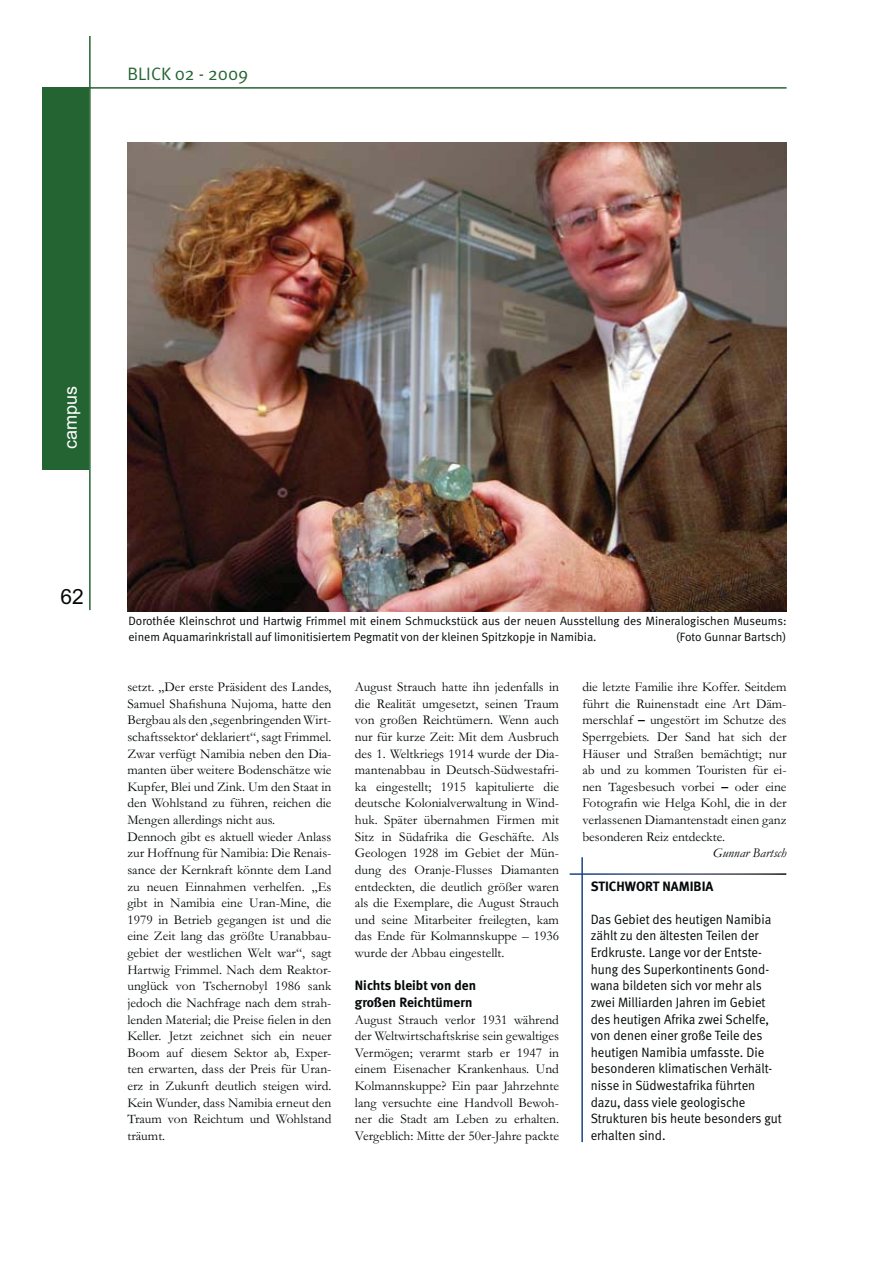
<style>
.page{position:relative;width:893px;height:1263px;background:#fff}
.page>*{position:absolute;margin:0;border:0;box-sizing:border-box;transform-origin:0 0}
.t1{font:21px "Arial";color:#040809}
.t2{font:18px "Meta Normal";color:#246432}
.t3{font:18px "Arial";color:#fff}
.t4{font:13.5px/16.6px "Garamond";color:#040809;text-align:justify}
.t5{font:13.5px/16.6px "Meta Normal";color:#040809;scale:.95 1}
.t6{font:700 13.5px/16.6px "Meta";color:#040809}
.t7{font:italic 13.5px "Garamond";color:#040809}
.t8{font:12px/16.6px "Meta Normal";color:#040809}
.s1{font-weight:700}
</style>
<div class="page">
<div style="left:42px;top:87px;width:47px;height:383px;background:#246432"></div>
<hr style="left:89px;top:36px;width:2px;height:574px;background:#246432">
<hr style="left:42px;top:87px;width:744px;height:2px;background:#246432">
<img style="left:127px;top:142px;width:659px;height:469px">
<hr style="left:581px;top:857px;width:2px;height:285px;background:#1c4485">
<h2 class="t2" style="left:127px;top:67px;width:122px">BLICK 02 - 2009</h2>
<h2 class="t3" style="left:60px;top:449px;width:65px;rotate:-90deg">campus</h2>
<h1 class="t1" style="left:60px;top:585px;width:25px">62</h1>
<p class="t8" style="left:128px;top:613px;width:659px">Dorothée Kleinschrot und Hartwig Frimmel mit einem Schmuckstück aus der neuen Ausstellung des Mineralogischen Museums: einem Aquamarinkristall auf limonitisiertem Pegmatit von der kleinen Spitzkopje in Namibia.</p>
<p class="t8" style="left:676px;top:630px;width:112px">(Foto Gunnar Bartsch)</p>
<p class="t4" style="left:127px;top:680px;width:206px;text-align:left">setzt. „Der erste Präsident des Landes, Samuel Shafishuna Nujoma, hatte den Bergbau als den ‚segenbringenden Wirt&shy;schaftssektor‘ deklariert“, sagt Frimmel.<br>Zwar verfügt Namibia neben den Dia&shy;manten über weitere Bodenschätze wie Kupfer, Blei und Zink. Um den Staat in den Wohlstand zu führen, reichen die Mengen allerdings nicht aus.<br>Dennoch gibt es aktuell wieder Anlass zur Hoffnung für Namibia: Die Renais&shy;sance der Kernkraft könnte dem Land zu neuen Einnahmen verhelfen. „Es gibt in Namibia eine Uran-Mine, die 1979 in Betrieb gegangen ist und die eine Zeit lang das größte Uranabbau&shy;gebiet der westlichen Welt war“, sagt Hartwig Frimmel. Nach dem Reaktor&shy;unglück von Tschernobyl 1986 sank jedoch die Nachfrage nach dem strah&shy;lenden Material; die Preise fielen in den Keller. Jetzt zeichnet sich ein neuer Boom auf diesem Sektor ab, Exper&shy;ten erwarten, dass der Preis für Uran&shy;erz in Zukunft deutlich steigen wird.<br>Kein Wunder, dass Namibia erneut den Traum von Reichtum und Wohlstand träumt.</p>
<p class="t4" style="left:355px;top:680px;width:206px">August Strauch hatte ihn jedenfalls in die Realität umgesetzt, seinen Traum von großen Reichtümern. Wenn auch nur für kurze Zeit: Mit dem Ausbruch des 1. Weltkriegs 1914 wurde der Dia&shy;mantenabbau in Deutsch-Südwestafri&shy;ka eingestellt; 1915 kapitulierte die deutsche Kolonialverwaltung in Wind&shy;huk. Später übernahmen Firmen mit Sitz in Südafrika die Geschäfte. Als Geologen 1928 im Gebiet der Mün&shy;dung des Oranje-Flusses Diamanten entdeckten, die deutlich größer waren als die Exemplare, die August Strauch und seine Mitarbeiter freilegten, kam das Ende für Kolmannskuppe – 1936 wurde der Abbau eingestellt.</p>
<p class="t6" style="left:355px;top:978px;width:123px">Nichts bleibt von den großen Reichtümern</p>
<p class="t4" style="left:355px;top:1013px;width:206px">August Strauch verlor 1931 während der Weltwirtschaftskrise sein gewaltiges Vermögen; verarmt starb er 1947 in einem Eisenacher Krankenhaus. Und Kolmannskuppe? Ein paar Jahrzehnte lang versuchte eine Handvoll Bewoh&shy;ner die Stadt am Leben zu erhalten.<br>Vergeblich: Mitte der 50er-Jahre packte</p>
<p class="t4" style="left:582px;top:680px;width:206px">die letzte Familie ihre Koffer. Seitdem führt die Ruinenstadt eine Art Däm&shy;merschlaf <span class="s1">–</span> ungestört im Schutze des Sperrgebiets. Der Sand hat sich der Häuser und Straßen bemächtigt; nur ab und zu kommen Touristen für ei&shy;nen Tagesbesuch vorbei <span class="s1">–</span> oder eine Fotografin wie Helga Kohl, die in der verlassenen Diamantenstadt einen ganz besonderen Reiz entdeckte.</p>
<p class="t7" style="left:713px;top:845px;width:75px">Gunnar Bartsch</p>
<p class="t6" style="left:591px;top:879px;width:124px">STICHWORT NAMIBIA</p>
<p class="t5" style="left:591px;top:912px;width:203px">Das Gebiet des heutigen Namibia zählt zu den ältesten Teilen der<br>Erdkruste. Lange vor der Entste&shy;hung des Superkontinents Gond&shy;wana bildeten sich vor mehr als zwei Milliarden Jahren im Gebiet des heutigen Afrika zwei Schelfe, von denen einer große Teile des heutigen Namibia umfasste. Die besonderen klimatischen Verhält&shy;nisse in Südwestafrika führten dazu, dass viele geologische<br>Strukturen bis heute besonders gut erhalten sind.</p>
</div>
